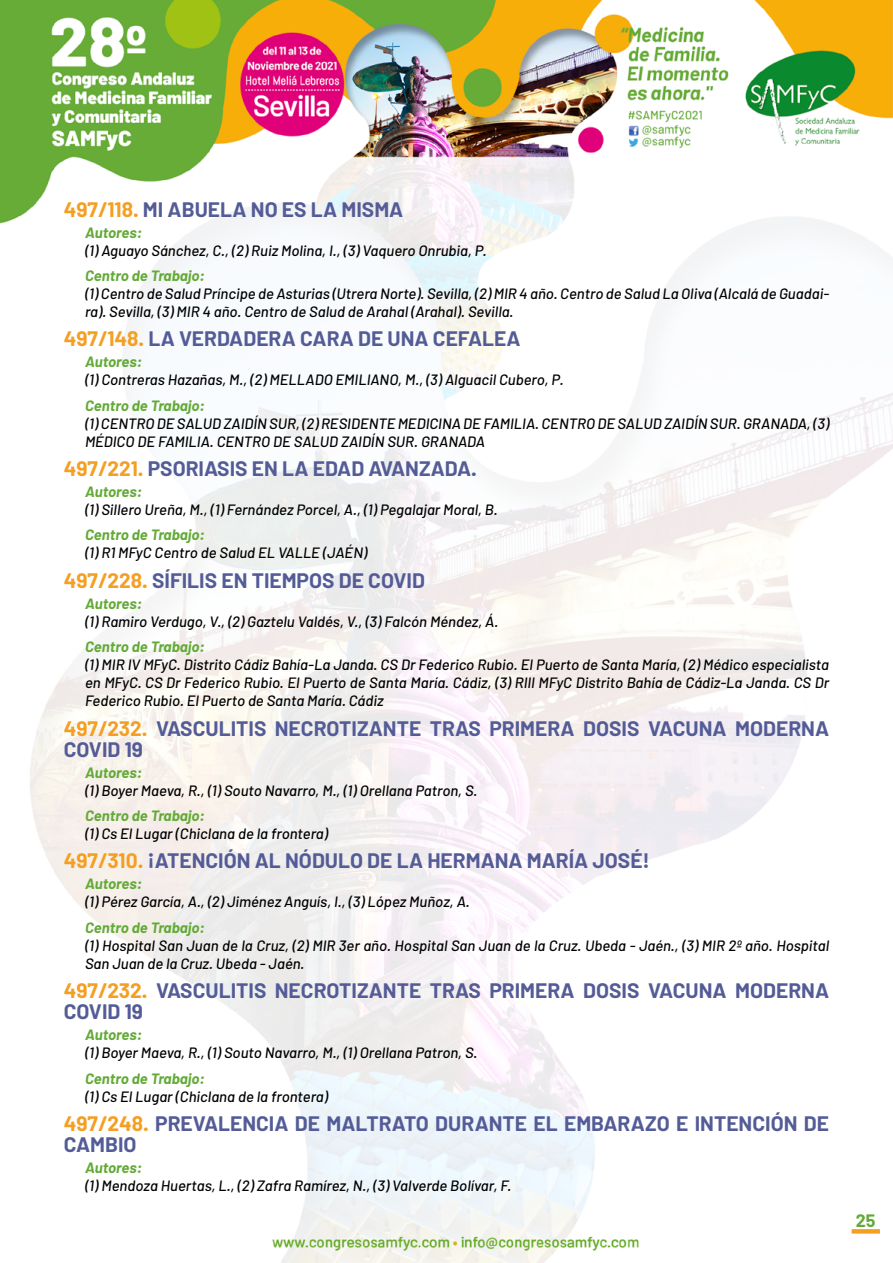
<style>
.page{position:relative;width:893px;height:1263px;background:#fff}
.page>*{position:absolute;margin:0;border:0;box-sizing:border-box;transform-origin:0 0}
.t1{font:700 21px/21px "Barlow";color:#545c97}
.t2{font:700 18px "Barlow";color:#63aa37}
.t3{font:italic 500 15px/18px "Barlow";color:#000}
.t4{font:italic 700 15px "Barlow";color:#63aa37}
.s1{color:#f49f22}
</style>
<div class="page">
<img style="left:0;top:0;width:893px;height:1263px">
<svg style="left:852px;top:1229px;width:28px;height:4px"></svg>
<h1 class="t1" style="left:64px;top:198px;width:341px"><span class="s1">497/118.</span> MI ABUELA NO ES LA MISMA</h1>
<p class="t4" style="left:85px;top:223px;width:59px">Autores:</p>
<p class="t3" style="left:85px;top:241px;width:403px">(1) Aguayo Sánchez, C., (2) Ruiz Molina, I., (3) Vaquero Onrubia, P.</p>
<p class="t4" style="left:85px;top:266px;width:121px">Centro de Trabajo:</p>
<p class="t3" style="left:85px;top:284px;width:746px">(1) Centro de Salud Príncipe de Asturias (Utrera Norte). Sevilla, (2) MIR 4 año. Centro de Salud La Oliva (Alcalá de Guadai&shy;ra). Sevilla, (3) MIR 4 año. Centro de Salud de Arahal (Arahal). Sevilla.</p>
<h1 class="t1" style="left:64px;top:328px;width:458px"><span class="s1">497/148.</span> LA VERDADERA CARA DE UNA CEFALEA</h1>
<p class="t4" style="left:85px;top:353px;width:59px">Autores:</p>
<p class="t3" style="left:85px;top:371px;width:480px">(1) Contreras Hazañas, M., (2) MELLADO EMILIANO, M., (3) Alguacil Cubero, P.</p>
<p class="t4" style="left:85px;top:396px;width:121px">Centro de Trabajo:</p>
<p class="t3" style="left:85px;top:414px;width:746px">(1) CENTRO DE SALUD ZAIDÍN SUR, (2) RESIDENTE MEDICINA DE FAMILIA. CENTRO DE SALUD ZAIDÍN SUR. GRANADA, (3)<br>MÉDICO DE FAMILIA. CENTRO DE SALUD ZAIDÍN SUR. GRANADA</p>
<h1 class="t1" style="left:64px;top:458px;width:414px"><span class="s1">497/221.</span> PSORIASIS EN LA EDAD AVANZADA.</h1>
<p class="t4" style="left:85px;top:482px;width:59px">Autores:</p>
<p class="t3" style="left:85px;top:500px;width:414px">(1) Sillero Ureña, M., (1) Fernández Porcel, A., (1) Pegalajar Moral, B.</p>
<p class="t4" style="left:85px;top:526px;width:121px">Centro de Trabajo:</p>
<p class="t3" style="left:85px;top:544px;width:284px">(1) R1 MFyC Centro de Salud EL VALLE (JAÉN)</p>
<h1 class="t1" style="left:64px;top:570px;width:363px"><span class="s1">497/228.</span> SÍFILIS EN TIEMPOS DE COVID</h1>
<p class="t4" style="left:85px;top:594px;width:59px">Autores:</p>
<p class="t3" style="left:85px;top:612px;width:415px">(1) Ramiro Verdugo, V., (2) Gaztelu Valdés, V., (3) Falcón Méndez, Á.</p>
<p class="t4" style="left:85px;top:637px;width:121px">Centro de Trabajo:</p>
<p class="t3" style="left:85px;top:655px;width:746px;text-align:justify">(1) MIR IV MFyC. Distrito Cádiz Bahía-La Janda. CS Dr Federico Rubio. El Puerto de Santa María, (2) Médico especialista en MFyC. CS Dr Federico Rubio. El Puerto de Santa María. Cádiz, (3) RIII MFyC Distrito Bahía de Cádiz-La Janda. CS Dr Federico Rubio. El Puerto de Santa María. Cádiz</p>
<h1 class="t1" style="left:64px;top:718px;width:767px"><span class="s1">497/232.</span> VASCULITIS NECROTIZANTE TRAS PRIMERA DOSIS VACUNA MODERNA<br>COVID 19</h1>
<p class="t4" style="left:85px;top:763px;width:59px">Autores:</p>
<p class="t3" style="left:85px;top:781px;width:394px">(1) Boyer Maeva, R., (1) Souto Navarro, M., (1) Orellana Patron, S.</p>
<p class="t4" style="left:85px;top:806px;width:121px">Centro de Trabajo:</p>
<p class="t3" style="left:85px;top:824px;width:244px">(1) Cs El Lugar (Chiclana de la frontera)</p>
<h1 class="t1" style="left:64px;top:850px;width:588px"><span class="s1">497/310.</span> ¡ATENCIÓN AL NÓDULO DE LA HERMANA MARÍA JOSÉ!</h1>
<p class="t4" style="left:85px;top:875px;width:59px">Autores:</p>
<p class="t3" style="left:85px;top:893px;width:386px">(1) Pérez García, A., (2) Jiménez Anguís, I., (3) López Muñoz, A.</p>
<p class="t4" style="left:85px;top:918px;width:121px">Centro de Trabajo:</p>
<p class="t3" style="left:85px;top:936px;width:746px">(1) Hospital San Juan de la Cruz, (2) MIR 3er año. Hospital San Juan de la Cruz. Ubeda - Jaén., (3) MIR 2º año. Hospital<br>San Juan de la Cruz. Ubeda - Jaén.</p>
<h1 class="t1" style="left:64px;top:980px;width:767px"><span class="s1">497/232.</span> VASCULITIS NECROTIZANTE TRAS PRIMERA DOSIS VACUNA MODERNA<br>COVID 19</h1>
<p class="t4" style="left:85px;top:1025px;width:59px">Autores:</p>
<p class="t3" style="left:85px;top:1043px;width:394px">(1) Boyer Maeva, R., (1) Souto Navarro, M., (1) Orellana Patron, S.</p>
<p class="t4" style="left:85px;top:1069px;width:121px">Centro de Trabajo:</p>
<p class="t3" style="left:85px;top:1087px;width:244px">(1) Cs El Lugar (Chiclana de la frontera)</p>
<h1 class="t1" style="left:64px;top:1113px;width:767px"><span class="s1">497/248.</span> PREVALENCIA DE MALTRATO DURANTE EL EMBARAZO E INTENCIÓN DE<br>CAMBIO</h1>
<p class="t4" style="left:85px;top:1158px;width:59px">Autores:</p>
<p class="t3" style="left:85px;top:1176px;width:428px">(1) Mendoza Huertas, L., (2) Zafra Ramírez, N., (3) Valverde Bolívar, F.</p>
<p class="t2" style="left:856px;top:1209px;width:21px">25</p>
</div>
